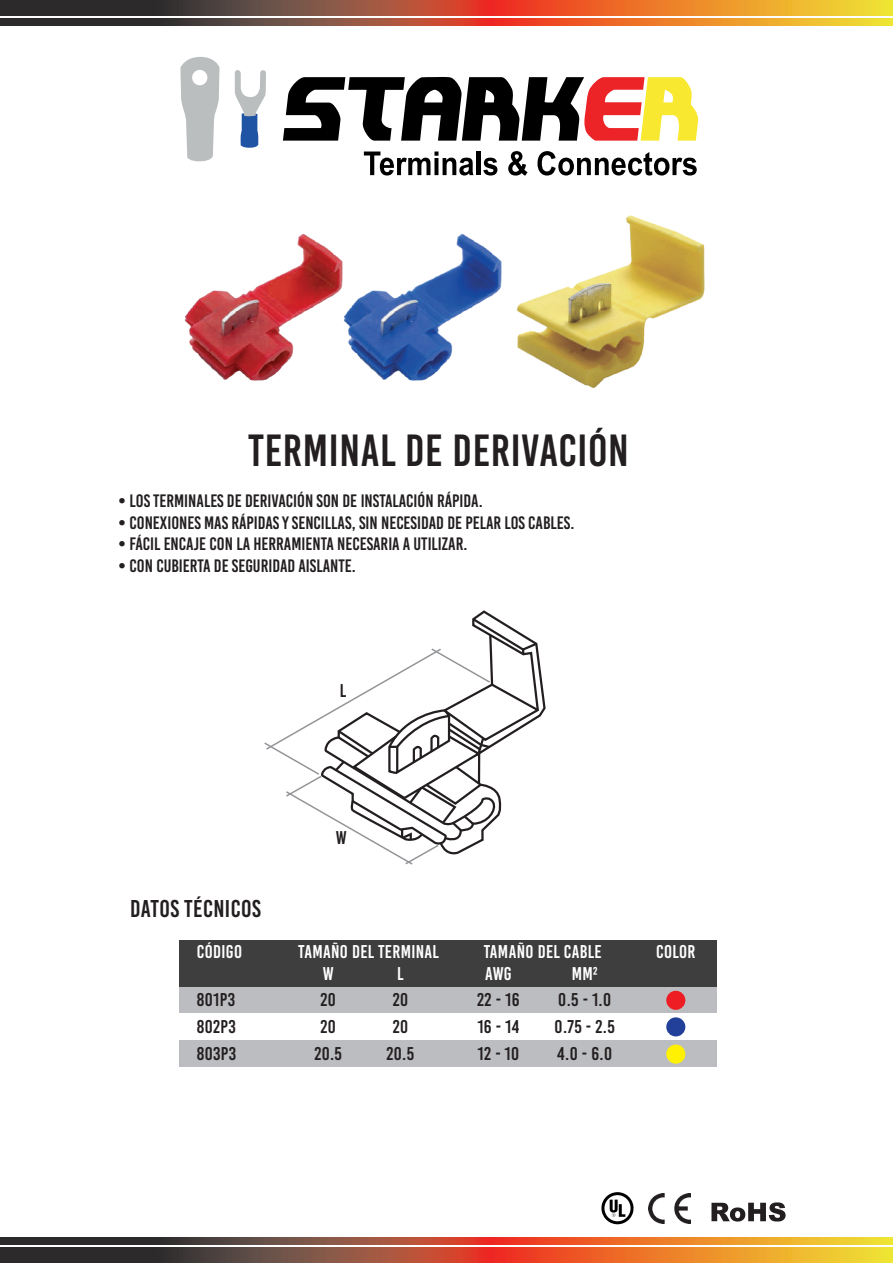
<style>
.page{position:relative;width:893px;height:1263px;background:#fff}
.page>*{position:absolute;margin:0;border:0;box-sizing:border-box;transform-origin:0 0}
.t1{font:45px "Bebas Kai";letter-spacing:.015em;color:#231f20}
.t2{font:24.3px "Bebas Kai";letter-spacing:.02em;color:#231f20}
.t3{font:18.45px/26.5px "Bebas Kai";letter-spacing:.02em;color:#231f20}
.t4{font:18.45px "Bebas Kai";letter-spacing:.02em;color:#fff}
.t5{font:18px "Bebas Kai";color:#231f20}
</style>
<div class="page">
<img style="left:648px;top:1193px;width:43px;height:31px">
<svg style="left:0;top:0;width:893px;height:15px;background:#a66031"></svg>
<svg style="left:0;top:18px;width:893px;height:7px;background:#a66031"></svg>
<svg style="left:0;top:1248px;width:893px;height:15px;background:#a66031"></svg>
<svg style="left:0;top:1237px;width:893px;height:8px;background:#a66031"></svg>
<svg style="left:711px;top:1202px;width:75px;height:20px"></svg>
<svg style="left:601px;top:1192px;width:33px;height:32px"></svg>
<svg style="left:364px;top:151px;width:110px;height:25px"></svg>
<hr style="left:477px;top:151px;width:4px;height:24px;background:#000001">
<svg style="left:483px;top:158px;width:14px;height:18px"></svg>
<svg style="left:508px;top:151px;width:20px;height:25px"></svg>
<svg style="left:537px;top:151px;width:160px;height:25px"></svg>
<svg style="left:283px;top:77px;width:415px;height:64px"></svg>
<svg style="left:180px;top:57px;width:40px;height:105px"></svg>
<svg style="left:235px;top:70px;width:31px;height:78px"></svg>
<div style="left:179px;top:987px;width:537px;height:26px;background:#bcbdc0"></div>
<div style="left:179px;top:940px;width:537px;height:23px;background:#3e3e3f"></div>
<div style="left:179px;top:963px;width:537px;height:24px;background:#3e3e3f"></div>
<div style="left:179px;top:1040px;width:537px;height:27px;background:#bcbdc0"></div>
<div style="left:666px;top:991px;width:19px;height:19px;background:#ee1d23;border-radius:50%"></div>
<div style="left:666px;top:1017px;width:19px;height:19px;background:#223f99;border-radius:50%"></div>
<div style="left:666px;top:1044px;width:19px;height:20px;background:#fff101;border-radius:50%"></div>
<img style="left:516px;top:215px;width:189px;height:173px">
<img style="left:345px;top:234px;width:157px;height:147px">
<img style="left:184px;top:234px;width:161px;height:147px">
<svg style="left:264px;top:610px;width:282px;height:255px"></svg>
<h1 class="t1" style="left:248px;top:426px;width:382px">TERMINAL DE DERIVACIÓN</h1>
<p class="t5" style="left:118px;top:491px;width:366px">• LOS TERMINALES DE DERIVACIÓN SON DE INSTALACIÓN RÁPIDA.</p>
<p class="t5" style="left:118px;top:513px;width:458px">• CONEXIONES MAS RÁPIDAS Y SENCILLAS, SIN NECESIDAD DE PELAR LOS CABLES.</p>
<p class="t5" style="left:118px;top:534px;width:351px">• FÁCIL ENCAJE CON LA HERRAMIENTA NECESARIA A UTILIZAR.</p>
<p class="t5" style="left:118px;top:556px;width:239px">• CON CUBIERTA DE SEGURIDAD AISLANTE.</p>
<p class="t3" style="left:340px;top:678px;width:8px">L</p>
<h2 class="t2" style="left:130px;top:896px;width:132px">DATOS TÉCNICOS</h2>
<p class="t3" style="left:336px;top:824px;width:12px">W</p>
<p class="t4" style="left:298px;top:941px;width:142px">TAMAÑO DEL TERMINAL</p>
<p class="t4" style="left:197px;top:942px;width:47px">CÓDIGO</p>
<p class="t4" style="left:484px;top:942px;width:119px">TAMAÑO DEL CABLE</p>
<p class="t4" style="left:656px;top:942px;width:41px">COLOR</p>
<p class="t3" style="left:477px;top:987px;width:44px">22 - 16<br>16 - 14</p>
<p class="t4" style="left:572px;top:964px;width:27px">MM2</p>
<p class="t3" style="left:555px;top:987px;width:62px">0.5 - 1.0<br>0.75 - 2.5<br>4.0 - 6.0</p>
<p class="t4" style="left:485px;top:964px;width:28px">AWG</p>
<p class="t4" style="left:323px;top:964px;width:12px">W</p>
<p class="t4" style="left:397px;top:964px;width:8px">L</p>
<p class="t3" style="left:197px;top:987px;width:40px">801P3</p>
<p class="t3" style="left:320px;top:987px;width:17px">20</p>
<p class="t3" style="left:393px;top:987px;width:17px">20</p>
<p class="t3" style="left:320px;top:1013px;width:17px">20</p>
<p class="t3" style="left:393px;top:1013px;width:17px">20</p>
<p class="t3" style="left:197px;top:1013px;width:40px">802P3</p>
<p class="t3" style="left:197px;top:1040px;width:41px">803P3</p>
<p class="t3" style="left:314px;top:1040px;width:29px">20.5</p>
<p class="t3" style="left:387px;top:1040px;width:29px">20.5</p>
<p class="t3" style="left:478px;top:1040px;width:43px">12 - 10</p>
</div>
